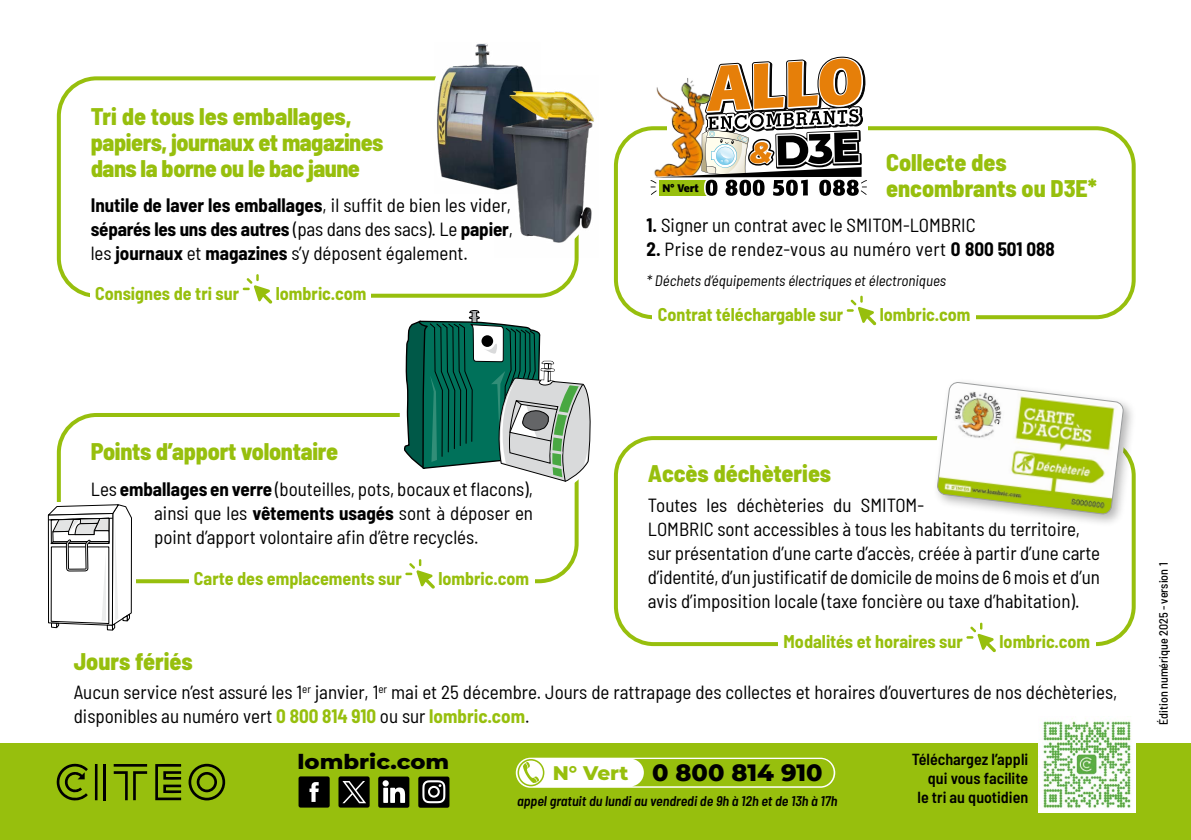
<style>
.page{position:relative;width:1191px;height:840px;background:#fff}
.page>*{position:absolute;margin:0;border:0;box-sizing:border-box;transform-origin:0 0}
.t1{font:italic 800 29.8px "Montserrat";color:#000}
.t2{font:800 semi-condensed 24px/26px "Barlow";letter-spacing:-.01em;color:#97bf0d}
.t3{font:800 24px "Montserrat";color:#000}
.t4{font:800 20.6px "Montserrat";color:#000;scale:1.1 1}
.t5{font:semi-condensed 19px/24px "Barlow";color:#000}
.t6{font:700 semi-condensed 19px/24px "Barlow";letter-spacing:-.01em;color:#000;text-align:justify}
.t7{font:semi-condensed 19px "Barlow";letter-spacing:.02em;color:#000}
.t8{font:700 semi-condensed 18px "Barlow";color:#97bf0d}
.t9{font:600 semi-condensed 16px/19.2px "Barlow";color:#000;text-align:right}
.t10{font:italic semi-condensed 15px "Barlow";color:#000}
.t11{font:italic 600 semi-condensed 14px "Barlow";color:#000}
.t12{font:500 semi-condensed 12px "Barlow";color:#000}
.t13{font:700 10.8px "Formata";color:#000}
.s1{font-weight:400}
.s2{font-weight:700}
.s3{font-weight:700;color:#97bf0d}
.s4{font-size:20px;color:#97bf0d}
</style>
<div class="page">
<div style="left:0;top:743px;width:1191px;height:96px;background:#97bf0d"></div>
<div style="left:338px;top:776px;width:32px;height:31px;background:#000;border-radius:2px"></div>
<svg style="left:342px;top:781px;width:23px;height:21px"></svg>
<div style="left:298px;top:776px;width:32px;height:31px;background:#000;border-radius:2px"></div>
<svg style="left:309px;top:782px;width:10px;height:19px"></svg>
<div style="left:378px;top:776px;width:31px;height:31px;background:#000;border-radius:2px"></div>
<svg style="left:382px;top:780px;width:23px;height:22px"></svg>
<div style="left:418px;top:776px;width:31px;height:31px;background:#000;border-radius:2px"></div>
<svg style="left:422px;top:780px;width:23px;height:22px"></svg>
<svg style="left:516px;top:757px;width:319px;height:30px"></svg>
<svg style="left:57px;top:763px;width:31px;height:37px"></svg>
<svg style="left:155px;top:764px;width:26px;height:35px"></svg>
<hr style="left:95px;top:763px;width:2px;height:36px;background:#000">
<hr style="left:103px;top:763px;width:3px;height:36px;background:#000">
<svg style="left:114px;top:764px;width:33px;height:35px"></svg>
<svg style="left:188px;top:763px;width:37px;height:37px"></svg>
<img style="left:1038px;top:718px;width:97px;height:94px">
<div style="left:57px;top:76px;width:521px;height:221px;border:4px solid #97bf0d;border-radius:38px"></div>
<img style="left:434px;top:43px;width:95px;height:147px">
<img style="left:494px;top:75px;width:100px;height:182px">
<div style="left:90px;top:270px;width:281px;height:40px;background:#fff"></div>
<svg style="left:243px;top:274px;width:29px;height:30px"></svg>
<div style="left:614px;top:126px;width:521px;height:193px;border:4px solid #97bf0d;border-radius:38px"></div>
<svg style="left:650px;top:57px;width:217px;height:139px"></svg>
<div style="left:652px;top:291px;width:323px;height:40px;background:#fff"></div>
<svg style="left:846px;top:295px;width:30px;height:30px"></svg>
<div style="left:57px;top:413px;width:521px;height:170px;border:4px solid #97bf0d;border-radius:38px"></div>
<div style="left:189px;top:555px;width:345px;height:39px;background:#fff"></div>
<svg style="left:405px;top:559px;width:30px;height:29px"></svg>
<div style="left:39px;top:502px;width:96px;height:109px;background:#fff"></div>
<svg style="left:400px;top:268px;width:191px;height:222px"></svg>
<svg style="left:47px;top:504px;width:85px;height:126px"></svg>
<div style="left:614px;top:436px;width:521px;height:209px;border:4px solid #97bf0d;border-radius:38px"></div>
<div style="left:778px;top:618px;width:317px;height:40px;background:#fff"></div>
<svg style="left:966px;top:622px;width:30px;height:30px"></svg>
<div style="left:932px;top:377px;width:205px;height:151px;background:#000;opacity:.3"></div>
<svg style="left:932px;top:382px;width:196px;height:132px"></svg>
<p class="t2" style="left:91px;top:101px;width:294px">Tri de tous les emballages, papiers, journaux et magazines dans la borne ou le bac jaune</p>
<p class="t6" style="left:91px;top:192px;width:424px">Inutile de laver les emballages<span class="s1">, il suffit de bien les vider, </span>séparés les uns des autres <span class="s1">(pas dans des sacs). Le</span> papier<span class="s1">, les</span> journaux <span class="s1">et</span> magazines <span class="s1">s’y déposent également.</span></p>
<p class="t8" style="left:95px;top:280px;width:145px">Consignes de tri sur</p>
<p class="t8" style="left:276px;top:280px;width:92px">lombric.com</p>
<h1 class="t1" style="left:750px;top:130px;width:24px">&amp;</h1>
<p class="t2" style="left:886px;top:147px;width:212px">Collecte des encombrants ou D3E*</p>
<p class="t5" style="left:646px;top:212px;width:331px"><span class="s2">1.</span> Signer un contrat avec le SMITOM-LOMBRIC</p>
<p class="t7" style="left:646px;top:235px;width:410px"><span class="s2">2.</span> Prise de rendez-vous au numéro vert <span class="s2">0 800 501 088</span></p>
<p class="t10" style="left:646px;top:269px;width:301px">* Déchets d’équipements électriques et électroniques</p>
<p class="t8" style="left:658px;top:301px;width:187px">Contrat téléchargable sur</p>
<p class="t8" style="left:879px;top:301px;width:92px">lombric.com</p>
<p class="t13" style="left:662px;top:181px;width:38px">N° Vert</p>
<p class="t2" style="left:91px;top:437px;width:249px">Points d’apport volontaire</p>
<p class="t5" style="left:154px;top:475px;width:380px;text-align:justify;text-indent:-63px">Les <span class="s2">emballages en verre</span> (bouteilles, pots, bocaux et flacons), ainsi que les <span class="s2">vêtements usagés</span> sont à déposer en point d’apport volontaire afin d’être recyclés.</p>
<p class="t8" style="left:194px;top:564px;width:209px">Carte des emplacements sur</p>
<p class="t8" style="left:438px;top:564px;width:92px">lombric.com</p>
<p class="t2" style="left:648px;top:458px;width:185px">Accès déchèteries</p>
<p class="t5" style="left:648px;top:491px;width:454px">Toutes les déchèteries du SMITOM-<br>LOMBRIC sont accessibles à tous les habitants du territoire, sur présentation d’une carte d’accès, créée à partir d’une carte d’identité, d’un justificatif de domicile de moins de 6 mois et d’un avis d’imposition locale (taxe foncière ou taxe d’habitation).</p>
<p class="t8" style="left:783px;top:628px;width:181px">Modalités et horaires sur</p>
<p class="t8" style="left:999px;top:628px;width:92px">lombric.com</p>
<p class="t2" style="left:74px;top:646px;width:120px">Jours fériés</p>
<p class="t5" style="left:74px;top:678px;width:1045px">Aucun service n’est assuré les 1<sup>er</sup> janvier, 1<sup>er</sup> mai et 25 décembre. Jours de rattrapage des collectes et horaires d’ouvertures de nos déchèteries, disponibles au numéro vert <span class="s3">0 800 814 910</span> ou sur <span class="s3">lombric.com</span>.</p>
<p class="t4" style="left:297px;top:746px;width:139px">lombric.com</p>
<p class="t3" style="left:553px;top:754px;width:271px"><span class="s4">N° Vert</span> 0 800 814 910</p>
<p class="t11" style="left:517px;top:790px;width:322px">appel gratuit du lundi au vendredi de 9h à 12h et de 13h à 17h</p>
<p class="t9" style="left:911px;top:748px;width:118px">Téléchargez l’appli qui vous facilite<br>le tri au quotidien</p>
<p class="t12" style="left:1155px;top:724px;width:163px;rotate:-90deg">Édition numérique 2025 - version 1</p>
</div>
